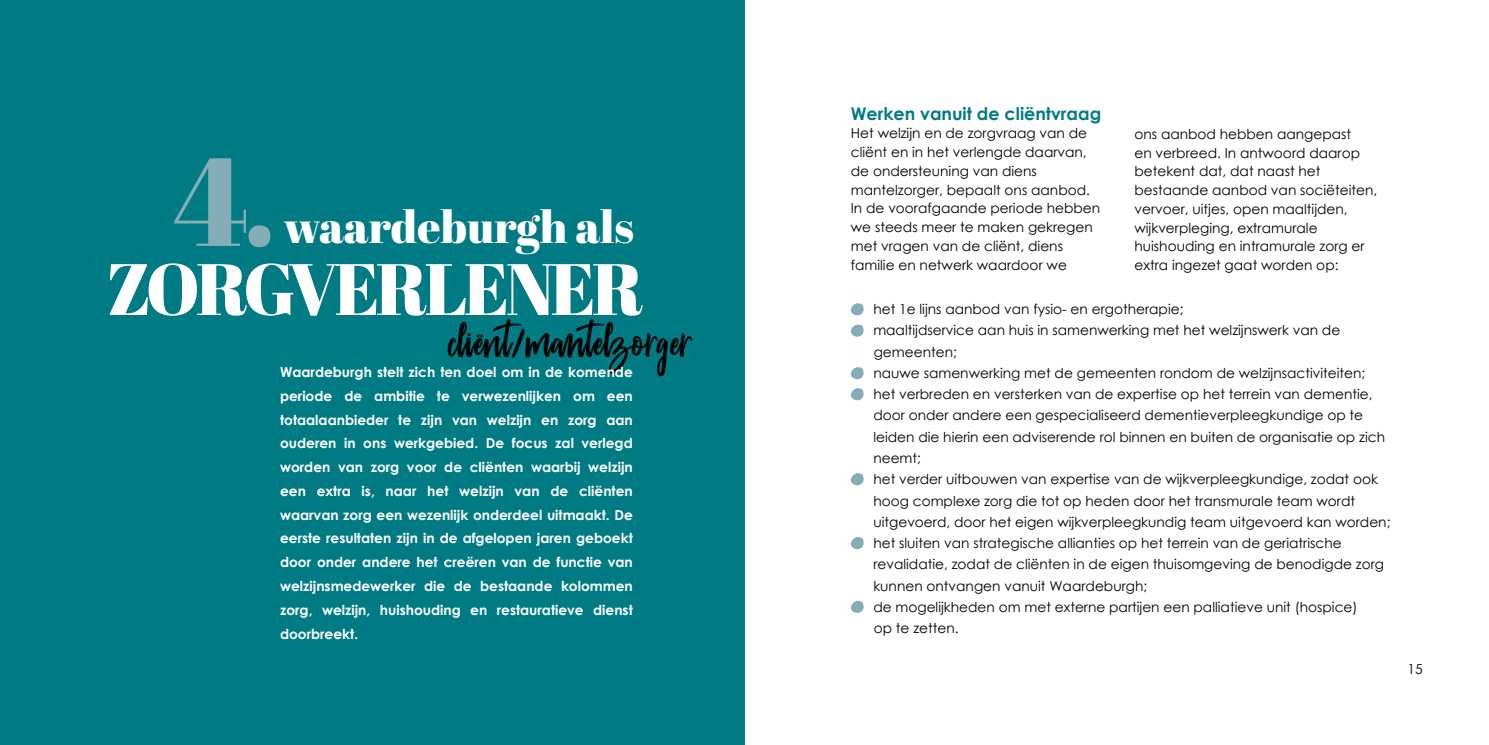
<style>
.page{position:relative;width:1489px;height:745px;background:#fff}
.page>*{position:absolute;margin:0;border:0;box-sizing:border-box;transform-origin:0 0}
.t1{font:125px "Abril Fatface";color:#84adb6}
.t2{font:72.5px "Abril Fatface";letter-spacing:-.05em;color:#fff}
.t3{font:45px "Abril Fatface";color:#fff}
.t4{font:37.5px "Passengers Script";letter-spacing:.025em;color:#000}
.t5{font:700 17.5px "Century Gothic";color:#007b84}
.t6{font:13.75px/18.8px "Century Gothic";color:#000}
.t7{font:700 13.75px/23.8px "Century Gothic";color:#fff;text-align:justify}
</style>
<div class="page">
<div style="left:0;top:0;width:744px;height:744px;background:#007b84"></div>
<div style="left:850px;top:303px;width:13px;height:12px;background:#84adb6;border-radius:6px"></div>
<div style="left:850px;top:324px;width:13px;height:12px;background:#84adb6;border-radius:6px"></div>
<div style="left:850px;top:367px;width:13px;height:12px;background:#84adb6;border-radius:6px"></div>
<div style="left:850px;top:388px;width:13px;height:12px;background:#84adb6;border-radius:6px"></div>
<div style="left:850px;top:473px;width:13px;height:12px;background:#84adb6;border-radius:6px"></div>
<svg style="left:850px;top:536px;width:13px;height:13px"></svg>
<div style="left:850px;top:600px;width:13px;height:12px;background:#84adb6;border-radius:6px"></div>
<h1 class="t1" style="left:174px;top:113px;width:104px">4.</h1>
<h3 class="t3" style="left:283px;top:195px;width:352px">waardeburgh als</h3>
<h2 class="t2" style="left:106px;top:238px;width:539px">ZORGVERLENER</h2>
<h3 class="t4" style="left:448px;top:317px;width:244px">cliënt/mantelzorger</h3>
<p class="t7" style="left:280px;top:359px;width:354px">Waardeburgh stelt zich ten doel om in de komende periode de ambitie te verwezenlijken om een totaalaanbieder te zijn van welzijn en zorg aan ouderen in ons werkgebied. De focus zal verlegd worden van zorg voor de cliënten waarbij welzijn een extra is, naar het welzijn van de cliënten waarvan zorg een wezenlijk onderdeel uitmaakt. De eerste resultaten zijn in de afgelopen jaren geboekt door onder andere het creëren van de functie van welzijnsmedewerker die de bestaande kolommen zorg, welzijn, huishouding en restauratieve dienst doorbreekt.</p>
<p class="t5" style="left:850px;top:100px;width:252px">Werken vanuit de cliëntvraag</p>
<p class="t6" style="left:850px;top:124px;width:251px">Het welzijn en de zorgvraag van de cliënt en in het verlengde daarvan, de ondersteuning van diens mantelzorger, bepaalt ons aanbod.<br>In de voorafgaande periode hebben we steeds meer te maken gekregen met vragen van de cliënt, diens familie en netwerk waardoor we</p>
<p class="t6" style="left:1134px;top:124px;width:244px">ons aanbod hebben aangepast<br>en verbreed. In antwoord daarop betekent dat, dat naast het bestaande aanbod van sociëteiten, vervoer, uitjes, open maaltijden, wijkverpleging, extramurale huishouding en intramurale zorg er extra ingezet gaat worden op:</p>
<p class="t6" style="left:850px;top:299px;width:334px">• het 1e lijns aanbod van fysio- en ergotherapie;</p>
<p class="t6" style="left:873px;top:319px;width:468px;line-height:21.2px;text-indent:-23px">• maaltijdservice aan huis in samenwerking met het welzijnswerk van de gemeenten;</p>
<p class="t6" style="left:850px;top:363px;width:516px">• nauwe samenwerking met de gemeenten rondom de welzijnsactiviteiten;</p>
<p class="t6" style="left:873px;top:383px;width:513px;line-height:21.2px;text-indent:-22px">• het verbreden en versterken van de expertise op het terrein van dementie, door onder andere een gespecialiseerd dementieverpleegkundige op te leiden die hierin een adviserende rol binnen en buiten de organisatie op zich neemt;</p>
<p class="t6" style="left:873px;top:468px;width:518px;line-height:21.2px;text-indent:-22px">• het verder uitbouwen van expertise van de wijkverpleegkundige, zodat ook hoog complexe zorg die tot op heden door het transmurale team wordt uitgevoerd, door het eigen wijkverpleegkundig team uitgevoerd kan worden;</p>
<p class="t6" style="left:873px;top:532px;width:512px;line-height:21.2px;text-indent:-22px">• het sluiten van strategische allianties op het terrein van de geriatrische revalidatie, zodat de cliënten in de eigen thuisomgeving de benodigde zorg kunnen ontvangen vanuit Waardeburgh;</p>
<p class="t6" style="left:873px;top:595px;width:485px;line-height:21.2px;text-indent:-23px">• de mogelijkheden om met externe partijen een palliatieve unit (hospice) op te zetten.</p>
<p class="t6" style="left:1407px;top:658px;width:17px">15</p>
</div>
